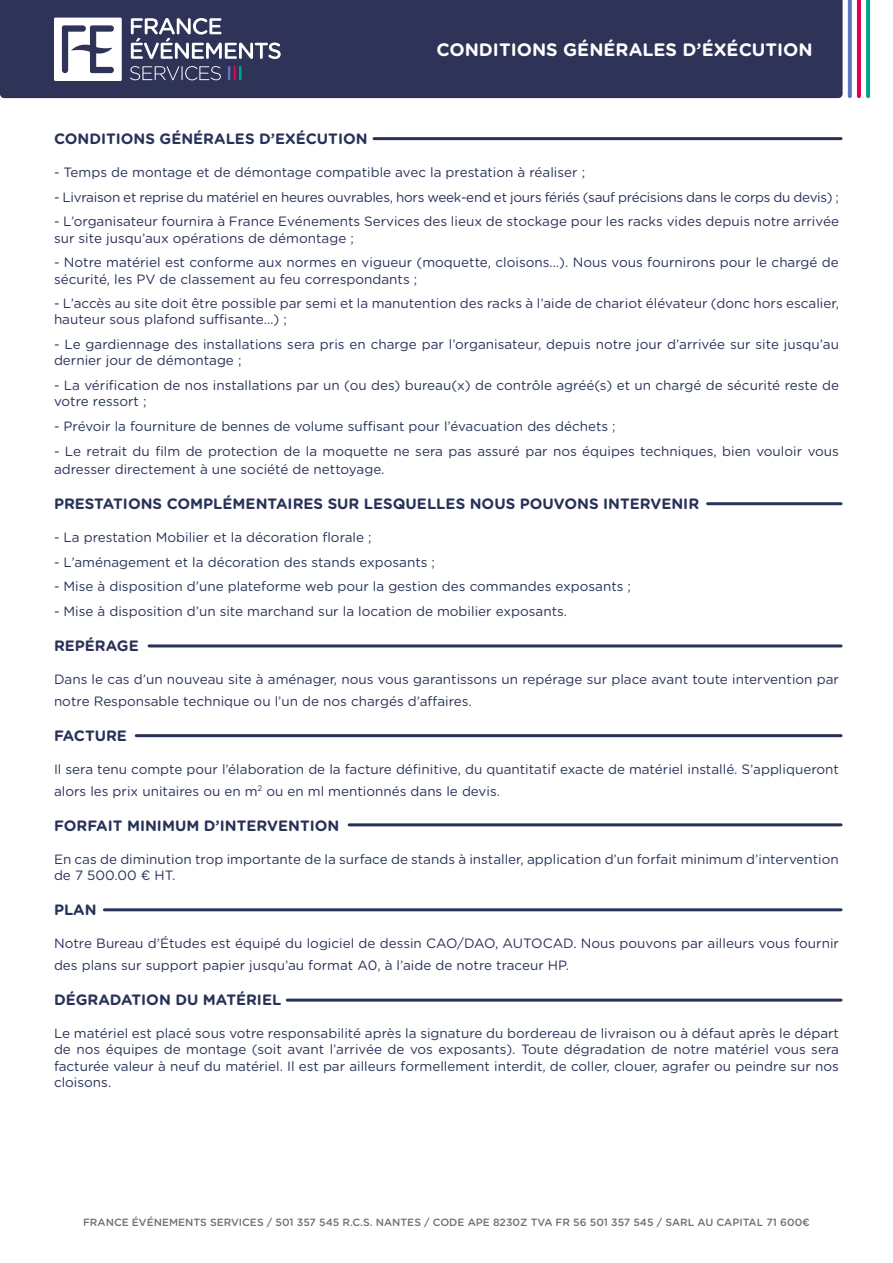
<style>
.page{position:relative;width:893px;height:1263px;background:#fff}
.page>*{position:absolute;margin:0;border:0;box-sizing:border-box;transform-origin:0 0}
.t1{font:700 18px "Gotham Rounded";color:#fff}
.TXT{font:700 15px "Gotham Rounded";color:#283258}
.TXT-2{font:13.5px/16.2px "Gotham Rounded";color:#283258}
.TXT-3{font:13.5px "Gotham Rounded";letter-spacing:-.02em;color:#283258}
.t2{font:500 10.5px "Gotham Rounded";color:#6e7173}
</style>
<div class="page">
<hr style="left:374px;top:137px;width:467px;height:3px;background:#283258">
<hr style="left:149px;top:644px;width:692px;height:3px;background:#283258">
<hr style="left:136px;top:734px;width:705px;height:3px;background:#283258">
<hr style="left:104px;top:908px;width:737px;height:3px;background:#283258">
<hr style="left:287px;top:998px;width:554px;height:3px;background:#283258">
<hr style="left:349px;top:823px;width:492px;height:3px;background:#283258">
<hr style="left:708px;top:502px;width:133px;height:3px;background:#283258">
<div style="left:0;top:0;width:843px;height:98px;background:#2e3357"></div>
<svg style="left:848px;top:0;width:22px;height:98px"></svg>
<svg style="left:131px;top:18px;width:150px;height:41px"></svg>
<svg style="left:130px;top:66px;width:91px;height:14px"></svg>
<svg style="left:228px;top:66px;width:2px;height:14px"></svg>
<hr style="left:233px;top:66px;width:3px;height:14px;background:#e3004d">
<svg style="left:239px;top:66px;width:2px;height:14px"></svg>
<svg style="left:54px;top:18px;width:68px;height:63px"></svg>
<p class="t1" style="left:436px;top:37px;width:378px">CONDITIONS GÉNÉRALES D’ÉXÉCUTION</p>
<p class="TXT" style="left:54px;top:128px;width:315px">CONDITIONS GÉNÉRALES D’EXÉCUTION</p>
<p class="TXT-2" style="left:54px;top:164px;width:533px">- Temps de montage et de démontage compatible avec la prestation à réaliser ;</p>
<p class="TXT-3" style="left:54px;top:188px;width:786px">- Livraison et reprise du matériel en heures ouvrables, hors week-end et jours fériés (sauf précisions dans le corps du devis) ;</p>
<p class="TXT-2" style="left:54px;top:213px;width:786px">- L’organisateur fournira à France Evénements Services des lieux de stockage pour les racks vides depuis notre arrivée sur site jusqu’aux opérations de démontage ;</p>
<p class="TXT-2" style="left:54px;top:254px;width:786px">- Notre matériel est conforme aux normes en vigueur (moquette, cloisons…). Nous vous fournirons pour le chargé de sécurité, les PV de classement au feu correspondants ;</p>
<p class="TXT-2" style="left:54px;top:295px;width:786px">- L’accès au site doit être possible par semi et la manutention des racks à l’aide de chariot élévateur (donc hors escalier, hauteur sous plafond suffisante…) ;</p>
<p class="TXT-2" style="left:54px;top:336px;width:786px">- Le gardiennage des installations sera pris en charge par l’organisateur, depuis notre jour d’arrivée sur site jusqu’au dernier jour de démontage ;</p>
<p class="TXT-2" style="left:54px;top:377px;width:786px">- La vérification de nos installations par un (ou des) bureau(x) de contrôle agréé(s) et un chargé de sécurité reste de votre ressort ;</p>
<p class="TXT-2" style="left:54px;top:417px;width:563px">- Prévoir la fourniture de bennes de volume suffisant pour l’évacuation des déchets ;</p>
<p class="TXT-2" style="left:54px;top:441px;width:786px;line-height:18px">- Le retrait du film de protection de la moquette ne sera pas assuré par nos équipes techniques, bien vouloir vous adresser directement à une société de nettoyage.</p>
<p class="TXT" style="left:54px;top:492px;width:647px">PRESTATIONS COMPLÉMENTAIRES SUR LESQUELLES NOUS POUVONS INTERVENIR</p>
<p class="TXT-2" style="left:54px;top:528px;width:319px">- La prestation Mobilier et la décoration florale ;</p>
<p class="TXT-2" style="left:54px;top:553px;width:383px">- L’aménagement et la décoration des stands exposants ;</p>
<p class="TXT-2" style="left:54px;top:578px;width:578px">- Mise à disposition d’une plateforme web pour la gestion des commandes exposants ;</p>
<p class="TXT-2" style="left:54px;top:602px;width:515px">- Mise à disposition d’un site marchand sur la location de mobilier exposants.</p>
<p class="TXT" style="left:54px;top:635px;width:86px">REPÉRAGE</p>
<p class="TXT-2" style="left:54px;top:668px;width:786px;line-height:21.6px">Dans le cas d’un nouveau site à aménager, nous vous garantissons un repérage sur place avant toute intervention par notre Responsable technique ou l’un de nos chargés d’affaires.</p>
<p class="TXT" style="left:54px;top:724px;width:75px">FACTURE</p>
<p class="TXT-2" style="left:54px;top:758px;width:786px;line-height:21.6px">Il sera tenu compte pour l’élaboration de la facture définitive, du quantitatif exacte de matériel installé. S’appliqueront alors les prix unitaires ou en m<sup>2</sup> ou en ml mentionnés dans le devis.</p>
<p class="TXT" style="left:54px;top:814px;width:287px">FORFAIT MINIMUM D’INTERVENTION</p>
<p class="TXT-2" style="left:54px;top:850px;width:786px">En cas de diminution trop importante de la surface de stands à installer, application d’un forfait minimum d’intervention de 7 500.00 € HT.</p>
<p class="TXT" style="left:54px;top:899px;width:44px">PLAN</p>
<p class="TXT-2" style="left:54px;top:932px;width:786px;line-height:21.6px">Notre Bureau d’Études est équipé du logiciel de dessin CAO/DAO, AUTOCAD. Nous pouvons par ailleurs vous fournir des plans sur support papier jusqu’au format A0, à l’aide de notre traceur HP.</p>
<p class="TXT" style="left:54px;top:989px;width:229px">DÉGRADATION DU MATÉRIEL</p>
<p class="TXT-2" style="left:54px;top:1025px;width:786px;text-align:justify">Le matériel est placé sous votre responsabilité après la signature du bordereau de livraison ou à défaut après le départ de nos équipes de montage (soit avant l’arrivée de vos exposants). Toute dégradation de notre matériel vous sera facturée valeur à neuf du matériel. Il est par ailleurs formellement interdit, de coller, clouer, agrafer ou peindre sur nos cloisons.</p>
<p class="t2" style="left:83px;top:1215px;width:728px">FRANCE ÉVÉNEMENTS SERVICES / 501 357 545 R.C.S. NANTES / CODE APE 8230Z TVA FR 56 501 357 545 / SARL AU CAPITAL 71 600€</p>
</div>
